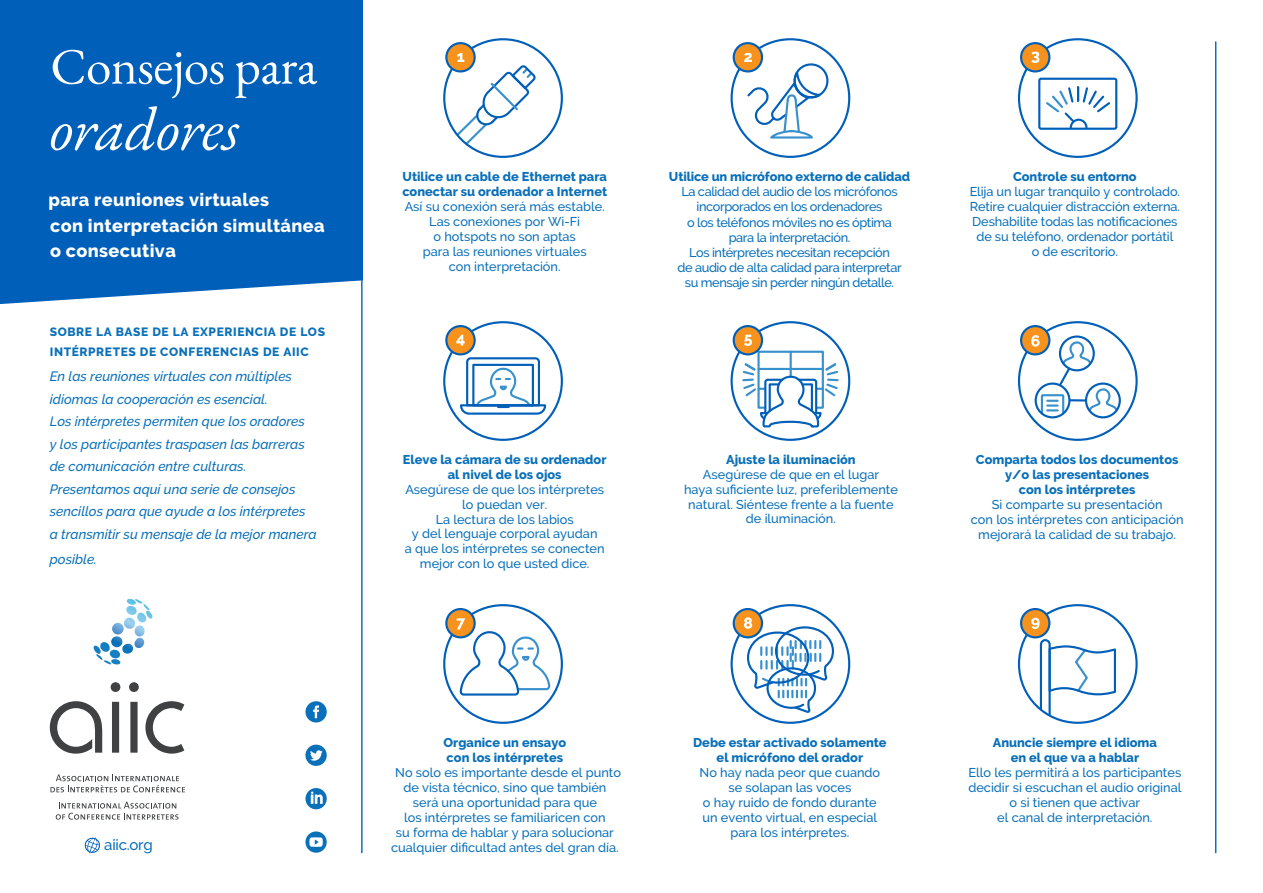
<style>
.page{position:relative;width:1263px;height:893px;background:#fff}
.page>*{position:absolute;margin:0;border:0;box-sizing:border-box;transform-origin:0 0}
.t1{font:italic 61.5px "EB Garamond";letter-spacing:-.01em;color:#fff}
.t2{font:51px "EB Garamond";letter-spacing:-.01em;color:#fff}
.t3{font:800 18px/25.5px "Raleway";letter-spacing:.02em;color:#fff}
.t4{font:500 15px "Raleway";letter-spacing:-.02em;color:#0a70b9}
.t5{font:italic 500 13.5px/22.5px "Raleway";color:#0a70b9}
.t6{font:500 12.75px/15px "Raleway";color:#0a70b9;text-align:center}
.t7{font:800 12.75px/15px "Raleway";color:#0a70b9;text-align:center}
.t8{font:500 12.75px/15px "Raleway";letter-spacing:-.03em;color:#0a70b9;text-align:center}
.t9{font:800 12px/19.5px "Raleway";letter-spacing:.05em;color:#0a70b9}
</style>
<div class="page">
<div style="left:1034px;top:382px;width:36px;height:36px;border:2px solid #005fb9;border-radius:50%"></div>
<div style="left:1085px;top:382px;width:36px;height:36px;border:2px solid #005fb9;border-radius:50%"></div>
<div style="left:1018px;top:321px;width:120px;height:120px;border:2px solid #005fb9;border-radius:50%"></div>
<svg style="left:1021px;top:326px;width:28px;height:28px"></svg>
<div style="left:1020px;top:325px;width:30px;height:30px;border:2px solid #005fb9;border-radius:50%"></div>
<svg style="left:1031px;top:335px;width:88px;height:80px"></svg>
<svg style="left:460px;top:357px;width:87px;height:58px"></svg>
<div style="left:443px;top:321px;width:120px;height:120px;border:2px solid #005fb9;border-radius:50%"></div>
<svg style="left:446px;top:326px;width:29px;height:28px"></svg>
<div style="left:445px;top:325px;width:31px;height:30px;border:2px solid #005fb9;border-radius:50%"></div>
<svg style="left:456px;top:335px;width:9px;height:11px"></svg>
<hr style="left:361px;top:41px;width:2px;height:812px;background:#0a70b9">
<hr style="left:1215px;top:41px;width:1px;height:812px;background:#0a70b9">
<div style="left:443px;top:38px;width:120px;height:120px;border:2px solid #005fb9;border-radius:50%"></div>
<svg style="left:446px;top:43px;width:29px;height:28px"></svg>
<div style="left:445px;top:42px;width:31px;height:31px;border:2px solid #005fb9;border-radius:50%"></div>
<svg style="left:455px;top:53px;width:83px;height:94px"></svg>
<div style="left:730px;top:38px;width:120px;height:120px;border:2px solid #005fb9;border-radius:50%"></div>
<div style="left:734px;top:43px;width:28px;height:28px;background:#f7931d;border-radius:50%"></div>
<div style="left:733px;top:42px;width:30px;height:31px;border:2px solid #005fb9;border-radius:50%"></div>
<svg style="left:744px;top:53px;width:88px;height:87px"></svg>
<div style="left:1038px;top:78px;width:79px;height:52px;border:2px solid #005fb9;border-radius:2px"></div>
<svg style="left:1044px;top:86px;width:68px;height:44px"></svg>
<div style="left:1018px;top:38px;width:120px;height:120px;border:2px solid #005fb9;border-radius:50%"></div>
<div style="left:1021px;top:43px;width:28px;height:28px;background:#f7931d;border-radius:50%"></div>
<div style="left:1020px;top:42px;width:30px;height:31px;border:2px solid #005fb9;border-radius:50%"></div>
<svg style="left:1031px;top:52px;width:8px;height:11px"></svg>
<div style="left:730px;top:321px;width:120px;height:120px;border:2px solid #005fb9;border-radius:50%"></div>
<svg style="left:734px;top:326px;width:28px;height:28px"></svg>
<div style="left:733px;top:325px;width:30px;height:30px;border:2px solid #005fb9;border-radius:50%"></div>
<svg style="left:741px;top:335px;width:99px;height:94px"></svg>
<div style="left:443px;top:604px;width:120px;height:120px;border:2px solid #005fb9;border-radius:50%"></div>
<svg style="left:446px;top:609px;width:29px;height:28px"></svg>
<div style="left:445px;top:608px;width:31px;height:30px;border:2px solid #005fb9;border-radius:50%"></div>
<svg style="left:457px;top:618px;width:93px;height:78px"></svg>
<svg style="left:1039px;top:639px;width:78px;height:78px"></svg>
<div style="left:1018px;top:604px;width:120px;height:120px;border:2px solid #005fb9;border-radius:50%"></div>
<div style="left:1021px;top:609px;width:28px;height:28px;background:#f7931d;border-radius:50%"></div>
<div style="left:1020px;top:608px;width:30px;height:30px;border:2px solid #005fb9;border-radius:50%"></div>
<svg style="left:1031px;top:618px;width:8px;height:11px"></svg>
<div style="left:730px;top:604px;width:120px;height:120px;border:2px solid #005fb9;border-radius:50%"></div>
<div style="left:734px;top:609px;width:28px;height:28px;background:#f7931d;border-radius:50%"></div>
<div style="left:733px;top:608px;width:30px;height:30px;border:2px solid #005fb9;border-radius:50%"></div>
<svg style="left:744px;top:617px;width:91px;height:97px"></svg>
<div style="left:0;top:0;width:363px;height:304px;background:#005fb9"></div>
<svg style="left:50px;top:774px;width:135px;height:18px"></svg>
<svg style="left:56px;top:802px;width:123px;height:18px"></svg>
<svg style="left:50px;top:701px;width:52px;height:53px"></svg>
<svg style="left:111px;top:682px;width:9px;height:71px"></svg>
<svg style="left:129px;top:682px;width:10px;height:71px"></svg>
<svg style="left:145px;top:701px;width:39px;height:53px"></svg>
<svg style="left:93px;top:599px;width:60px;height:66px"></svg>
<svg style="left:84px;top:837px;width:16px;height:17px"></svg>
<svg style="left:305px;top:701px;width:22px;height:21px"></svg>
<svg style="left:305px;top:745px;width:22px;height:21px"></svg>
<svg style="left:305px;top:788px;width:22px;height:21px"></svg>
<svg style="left:305px;top:831px;width:22px;height:22px"></svg>
<h2 class="t2" style="left:50px;top:33px;width:268px">Consejos para</h2>
<h1 class="t1" style="left:50px;top:89px;width:191px">oradores</h1>
<h3 class="t3" style="left:48px;top:187px;width:278px">para reuniones virtuales<br>con interpretación simultánea o consecutiva</h3>
<p class="t9" style="left:50px;top:322px;width:277px">SOBRE LA BASE DE LA EXPERIENCIA DE LOS<br>INTÉRPRETES DE CONFERENCIAS DE AIIC</p>
<p class="t5" style="left:50px;top:365px;width:268px">En las reuniones virtuales con múltiples idiomas la cooperación es esencial.<br>Los intérpretes permiten que los oradores<br>y los participantes traspasen las barreras de comunicación entre culturas.<br>Presentamos aquí una serie de consejos sencillos para que ayude a los intérpretes a transmitir su mensaje de la mejor manera</p>
<p class="t5" style="left:50px;top:548px;width:49px">posible.</p>
<p class="t4" style="left:104px;top:836px;width:50px">aiic.org</p>
<p class="t7" style="left:402px;top:169px;width:206px;text-align:left">Utilice un cable de Ethernet para conectar su ordenador a Internet</p>
<p class="t6" style="left:405px;top:199px;width:202px">Así su conexión será más estable.<br>Las conexiones por Wi-Fi<br>o hotspots no son aptas<br>para las reuniones virtuales<br>con interpretación.</p>
<p class="t7" style="left:669px;top:169px;width:243px">Utilice un micrófono externo de calidad</p>
<p class="t8" style="left:681px;top:184px;width:218px">La calidad del audio de los micrófonos incorporados en los ordenadores</p>
<p class="t8" style="left:677px;top:215px;width:226px">o los teléfonos móviles no es óptima para la interpretación.<br>Los intérpretes necesitan recepción<br>de audio de alta calidad para interpretar su mensaje sin perder ningún detalle.</p>
<p class="t7" style="left:1013px;top:169px;width:125px">Controle su entorno</p>
<p class="t6" style="left:970px;top:184px;width:212px">Elija un lugar tranquilo y controlado.<br>Retire cualquier distracción externa.<br>Deshabilite todas las notificaciones de su teléfono, ordenador portátil<br>o de escritorio.</p>
<p class="t7" style="left:403px;top:452px;width:205px">Eleve la cámara de su ordenador al nivel de los ojos</p>
<p class="t6" style="left:405px;top:481px;width:201px">Asegúrese de que los intérpretes lo puedan ver.<br>La lectura de los labios<br>y del lenguaje corporal ayudan<br>a que los intérpretes se conecten mejor con lo que usted dice.</p>
<p class="t7" style="left:726px;top:452px;width:131px">Ajuste la iluminación</p>
<p class="t6" style="left:684px;top:466px;width:215px">Asegúrese de que en el lugar<br>haya suficiente luz, preferiblemente natural. Siéntese frente a la fuente de iluminación.</p>
<p class="t7" style="left:976px;top:452px;width:204px">Comparta todos los documentos y/o las presentaciones<br>con los intérpretes</p>
<p class="t6" style="left:971px;top:497px;width:214px">Si comparte su presentación<br>con los intérpretes con anticipación mejorará la calidad de su trabajo.</p>
<p class="t7" style="left:444px;top:735px;width:124px;text-align:left">Organice un ensayo con los intérpretes</p>
<p class="t6" style="left:391px;top:765px;width:231px">No solo es importante desde el punto de vista técnico, sino que también será una oportunidad para que<br>los intérpretes se familiaricen con<br>su forma de hablar y para solucionar cualquier dificultad antes del gran día.</p>
<p class="t7" style="left:693px;top:735px;width:195px">Debe estar activado solamente el micrófono del orador</p>
<p class="t6" style="left:699px;top:765px;width:182px">No hay nada peor que cuando se solapan las voces<br>o hay ruido de fondo durante un evento virtual, en especial para los intérpretes.</p>
<p class="t7" style="left:993px;top:735px;width:166px">Anuncie siempre el idioma en el que va a hablar</p>
<p class="t6" style="left:968px;top:765px;width:215px">Ello les permitirá a los participantes decidir si escuchan el audio original o si tienen que activar<br>el canal de interpretación.</p>
</div>
